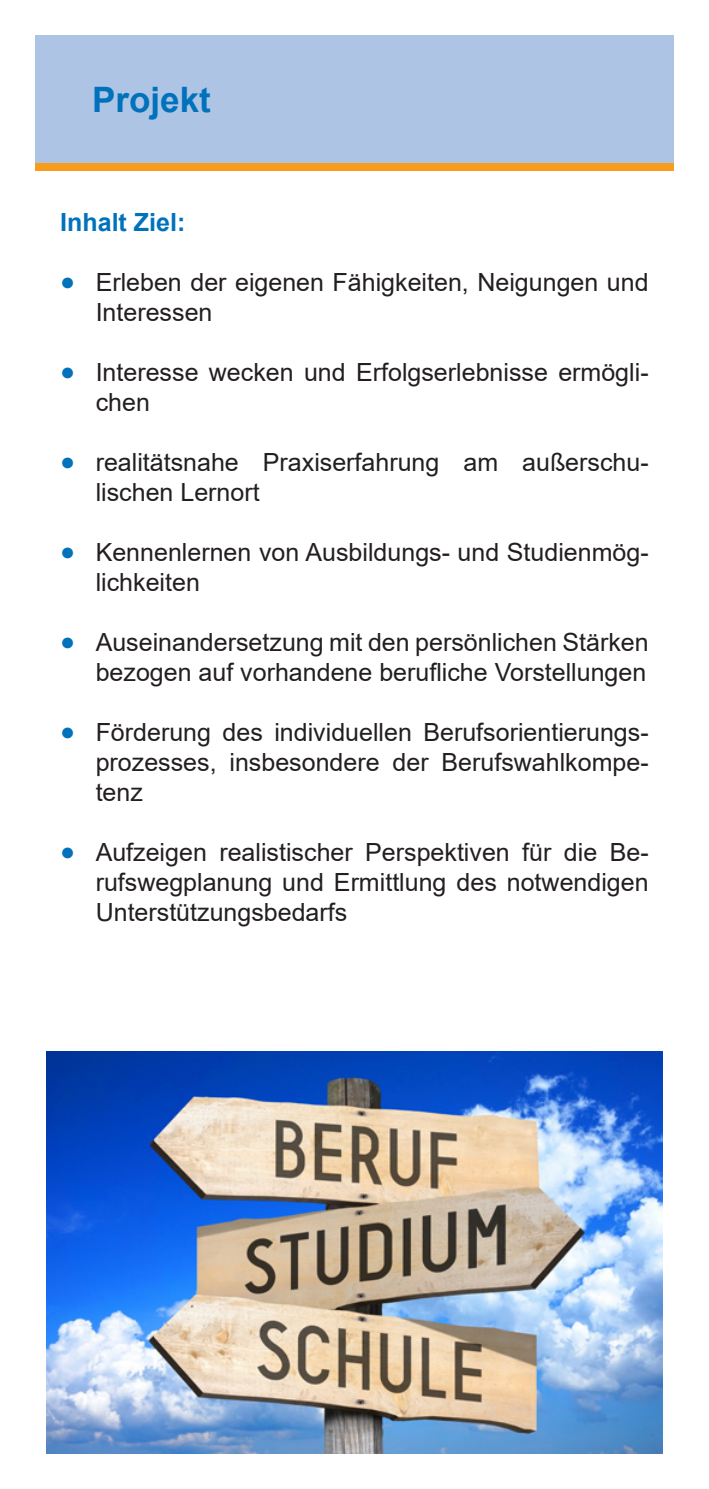
<style>
.page{position:relative;width:709px;height:1489px;background:#fff}
.page>*{position:absolute;margin:0;border:0;box-sizing:border-box;transform-origin:0 0}
.t1{font:700 35px "Arial";color:#0072bc}
.t2{font:25px/30px "Arial";color:#231f20}
.t3{font:700 25px "Arial";color:#0072bc}
.s1{color:#0072bc}
</style>
<div class="page">
<div style="left:35px;top:35px;width:638px;height:128px;background:#adc4e5"></div>
<div style="left:35px;top:163px;width:638px;height:7px;background:#f89c1c"></div>
<img style="left:46px;top:1051px;width:617px;height:402px">
<h1 class="t1" style="left:92px;top:75px;width:120px">Projekt</h1>
<p class="t3" style="left:60px;top:204px;width:127px">Inhalt Ziel:</p>
<p class="t2" style="left:96px;top:267px;width:554px;text-indent:-35px"><span class="s1">●</span> Erleben der eigenen Fähigkeiten, Neigungen und<br>Interessen</p>
<p class="t2" style="left:96px;top:357px;width:554px;text-indent:-35px"><span class="s1">●</span> Interesse wecken und Erfolgserlebnisse ermögli&shy;chen</p>
<p class="t2" style="left:96px;top:447px;width:554px;text-indent:-35px"><span class="s1">●</span> realitätsnahe Praxiserfahrung am außerschu&shy;lischen Lernort</p>
<p class="t2" style="left:96px;top:537px;width:554px;text-indent:-35px"><span class="s1">●</span> Kennenlernen von Ausbildungs- und Studienmög&shy;lichkeiten</p>
<p class="t2" style="left:60px;top:627px;width:590px;text-align:right"><span class="s1">●</span> Auseinandersetzung mit den persönlichen Stärken bezogen auf vorhandene berufliche Vorstellungen</p>
<p class="t2" style="left:96px;top:717px;width:554px;text-align:justify;text-indent:-35px"><span class="s1">●</span> Förderung des individuellen Berufsorientierungs&shy;prozesses, insbesondere der Berufswahlkompe&shy;tenz</p>
<p class="t2" style="left:96px;top:837px;width:554px;text-align:justify;text-indent:-35px"><span class="s1">●</span> Aufzeigen realistischer Perspektiven für die Be&shy;rufswegplanung und Ermittlung des notwendigen Unterstützungsbedarfs</p>
</div>
